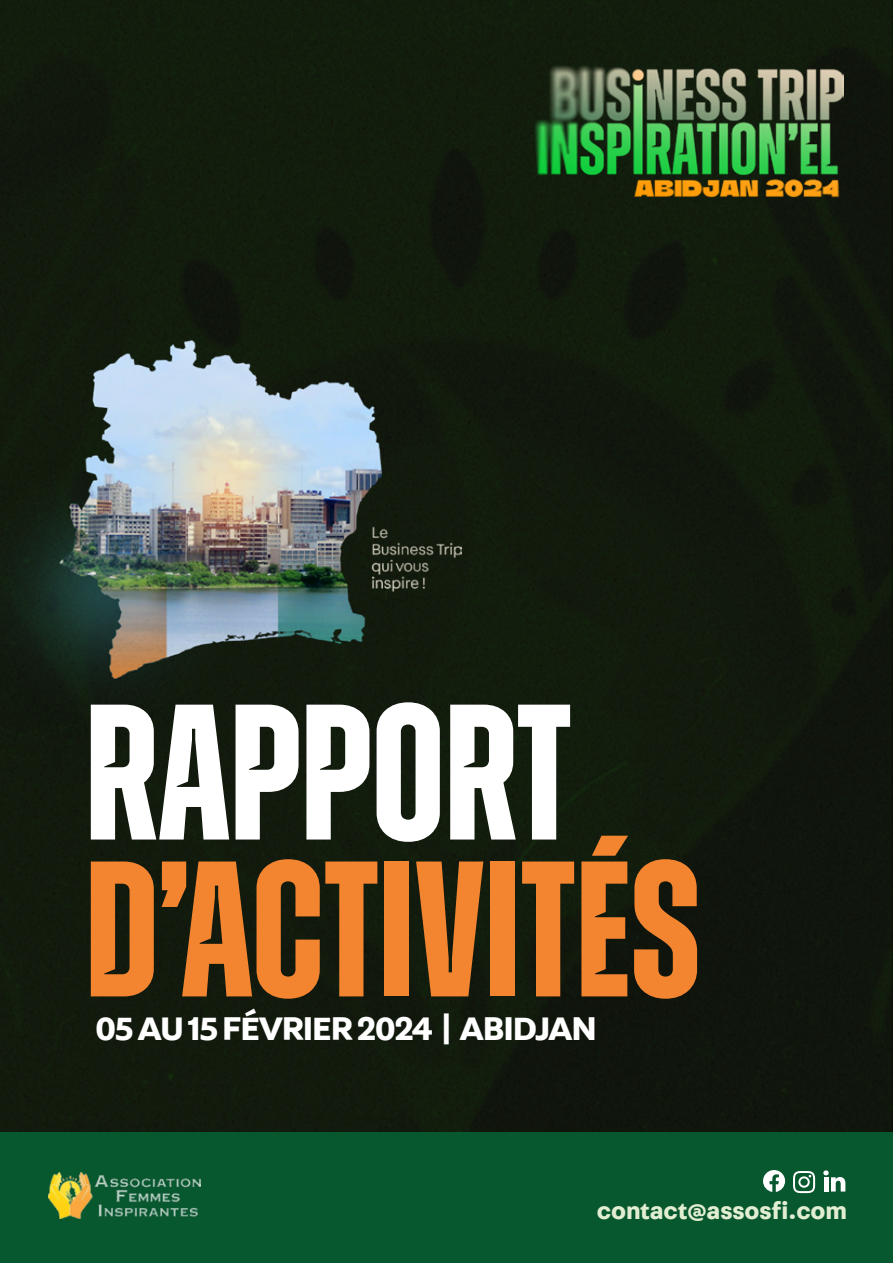
<style>
.page{position:relative;width:893px;height:1263px;background:#fff}
.page>*{position:absolute;margin:0;border:0;box-sizing:border-box;transform-origin:0 0}
.t1{font:700 192.75px "Zuume Cut";color:#f38430}
.t2{font:700 192.75px "Zuume Cut";color:#fff}
.t3{font:700 34.65px "Fabriga";letter-spacing:-.03em;color:#fff}
.t4{font:700 25.05px "Fabriga";color:#e2eed1}
</style>
<div class="page">
<div style="left:0;top:0;width:893px;height:1132px;background:#121a0d"></div>
<div style="left:0;top:1132px;width:893px;height:131px;background:#07572f"></div>
<img style="left:0;top:341px;width:461px;height:404px">
<img style="left:48px;top:1172px;width:152px;height:46px">
<svg style="left:763px;top:1170px;width:22px;height:22px"></svg>
<svg style="left:793px;top:1171px;width:22px;height:22px"></svg>
<svg style="left:823px;top:1170px;width:22px;height:21px"></svg>
<img style="left:533px;top:64px;width:311px;height:133px">
<h1 class="t2" style="left:85px;top:672px;width:488px">rAPPORT</h1>
<h1 class="t1" style="left:85px;top:828px;width:617px">D’ACTIVITÉS</h1>
<p class="t3" style="left:96px;top:1005px;width:503px">05 AU 15 FÉVRIER 2024 | ABIDJAN</p>
<p class="t4" style="left:597px;top:1193px;width:252px">contact@assosfi.com</p>
</div>
